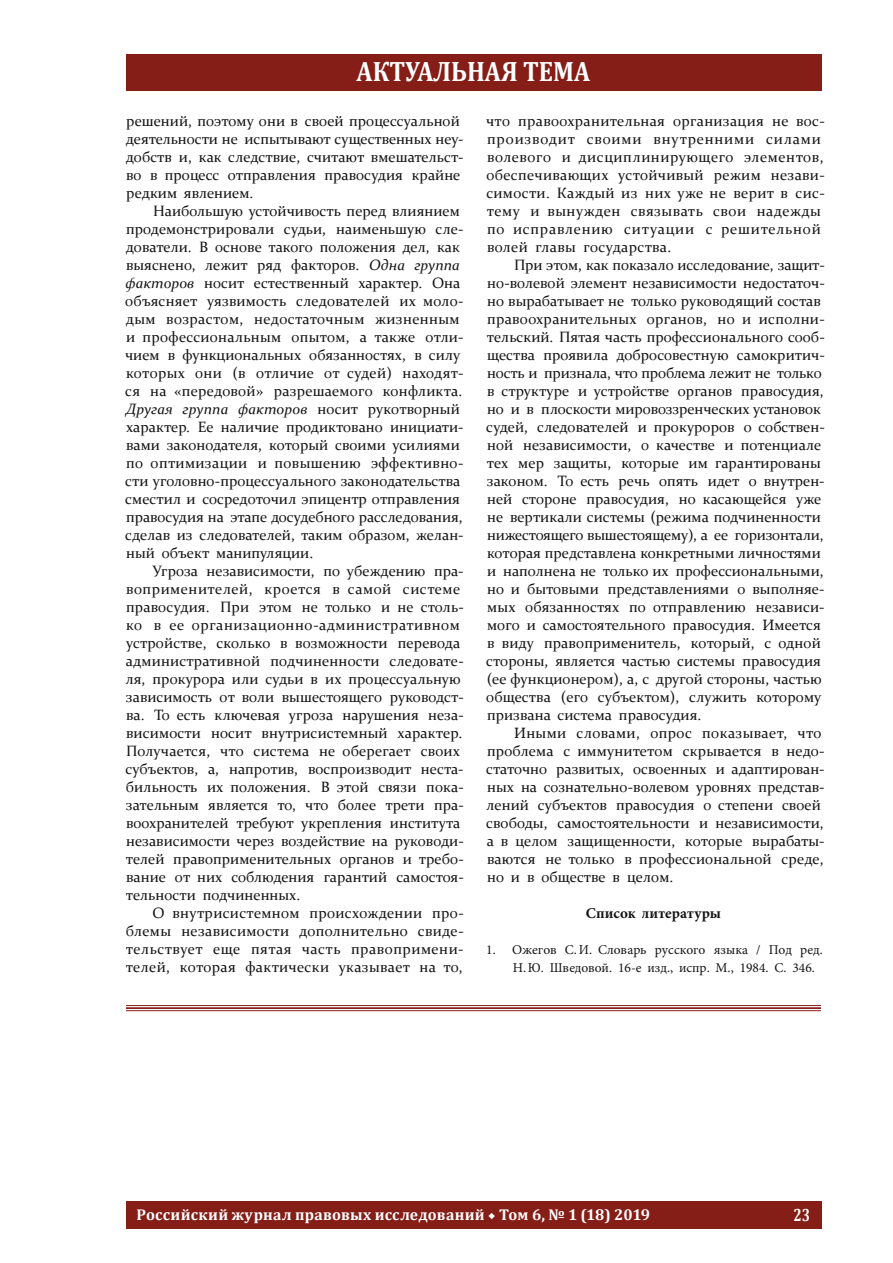
<style>
.page{position:relative;width:893px;height:1263px;background:#fff}
.page>*{position:absolute;margin:0;border:0;box-sizing:border-box;transform-origin:0 0}
.t1{font:700 28.2px "Cambria";color:#fff;scale:.88 1}
.t2{font:700 17.85px "Cambria";color:#fff;scale:.8 1}
.t3{font:700 15.6px "Cambria";letter-spacing:.015em;color:#fff}
.t4{font:15px/18px "Constantia";color:#131413}
.t5{font:15px/18px "Constantia";letter-spacing:.02em;color:#131413}
.t6{font:700 15px "Minion Pro";color:#131413}
.t7{font:13.5px/18px "Minion Pro";color:#131413}
.s1{font-style:italic}
.s2{font-family:"Minion Pro"}
</style>
<div class="page">
<div style="left:126px;top:54px;width:695px;height:36px;background:#851e17"></div>
<div style="left:126px;top:1202px;width:695px;height:27px;background:#851e17"></div>
<hr style="left:126px;top:1005px;width:695px;height:1px;background:#851e17">
<hr style="left:126px;top:1007px;width:695px;height:2px;background:#851e17">
<hr style="left:126px;top:1010px;width:695px;height:1px;background:#851e17">
<h1 class="t1" style="left:357px;top:51px;width:267px">АКТУАЛЬНАЯ ТЕМА</h1>
<p class="t4" style="left:126px;top:111px;width:339px">решений, поэтому они в своей процессуальной деятельности не испытывают существенных неу&shy;добств и, как следствие, считают вмешательст&shy;во в процесс отправления правосудия крайне редким явлением.</p>
<p class="t4" style="left:125px;top:201px;width:340px;text-indent:28px">Наибольшую устойчивость перед влиянием продемонстрировали судьи, наименьшую сле&shy;дователи. В основе такого положения дел, как выяснено, лежит ряд факторов. <span class="s1">Одна группа факторов</span> носит естественный характер. Она объясняет уязвимость следователей их моло&shy;дым возрастом, недостаточным жизненным и профессиональным опытом, а также отли&shy;чием в функциональных обязанностях, в силу которых они (в отличие от судей) находят&shy;ся на «передовой» разрешаемого конфликта.<br><span class="s1">Другая группа факторов</span> носит рукотворный характер. Ее наличие продиктовано инициати&shy;вами законодателя, который своими усилиями по оптимизации и повышению эффективно&shy;сти уголовно-процессуального законодательства сместил и сосредоточил эпицентр отправления правосудия на этапе досудебного расследования, сделав из следователей, таким образом, желан&shy;ный объект манипуляции.</p>
<p class="t4" style="left:125px;top:561px;width:340px;text-indent:27px">Угроза независимости, по убеждению пра&shy;воприменителей, кроется в самой системе правосудия. При этом не только и не столь&shy;ко в ее организационно-административном устройстве, сколько в возможности перевода административной подчиненности следовате&shy;ля, прокурора или судьи в их процессуальную зависимость от воли вышестоящего руководст&shy;ва. То есть ключевая угроза нарушения неза&shy;висимости носит внутрисистемный характер.<br>Получается, что система не оберегает своих субъектов, а, напротив, воспроизводит неста&shy;бильность их положения. В этой связи пока&shy;зательным является то, что более трети пра&shy;воохранителей требуют укрепления института независимости через воздействие на руководи&shy;телей правоприменительных органов и требо&shy;вание от них соблюдения гарантий самостоя&shy;тельности подчиненных.</p>
<p class="t4" style="left:126px;top:903px;width:339px;text-align:justify;text-indent:27px">О внутрисистемном происхождении про&shy;блемы независимости дополнительно свиде&shy;тельствует еще пятая часть правопримени&shy;телей, которая фактически указывает на то,</p>
<p class="t5" style="left:486px;top:111px;width:340px">что правоохранительная организация не вос&shy;производит своими внутренними силами волевого и дисциплинирующего элементов, обеспечивающих устойчивый режим незави&shy;симости. Каждый из них уже не верит в сис&shy;тему и вынужден связывать свои надежды по исправлению ситуации с решительной волей главы государства.</p>
<p class="t4" style="left:486px;top:255px;width:340px;text-indent:28px">При этом, как показало исследование, защит&shy;но-волевой элемент независимости недостаточ&shy;но вырабатывает не только руководящий состав правоохранительных органов, но и исполни&shy;тельский. Пятая часть профессионального сооб&shy;щества проявила добросовестную самокритич&shy;ность и признала, что проблема лежит не только в структуре и устройстве органов правосудия, но и в плоскости мировоззренческих установок судей, следователей и прокуроров о собствен&shy;ной независимости, о качестве и потенциале тех мер защиты, которые им гарантированы законом. То есть речь опять идет о внутрен&shy;ней стороне правосудия, но касающейся уже не вертикали системы (режима подчиненности нижестоящего вышестоящему), а ее горизонтали, которая представлена конкретными личностями и наполнена не только их профессиональными, но и бытовыми представлениями о выполняе&shy;мых обязанностях по отправлению независи&shy;мого и самостоятельного правосудия. Имеется в виду правоприменитель, который, с одной стороны, является частью системы правосудия (ее функционером), а, с другой стороны, частью общества (его субъектом), служить которому призвана система правосудия.</p>
<p class="t4" style="left:486px;top:723px;width:340px;text-indent:28px">Иными словами, опрос показывает, что проблема с иммунитетом скрывается в недо&shy;статочно развитых, освоенных и адаптирован&shy;ных на сознательно-волевом уровнях представ&shy;лений субъектов правосудия о степени своей свободы, самостоятельности и независимости, а в целом защищенности, которые вырабаты&shy;ваются не только в профессиональной среде, но и в обществе в целом.</p>
<p class="t6" style="left:586px;top:903px;width:137px">Список литературы</p>
<p class="t7" style="left:513px;top:941px;width:312px;text-indent:-26px">1. Ожегов С.И. Словарь русского языка / Под ред.<br>Н.Ю. Шведовой. 16-е изд., испр. М., 1984. С. 346.</p>
<p class="t3" style="left:137px;top:1203px;width:515px">Российский журнал правовых исследований <span class="s2">◆</span> Том 6, № 1 (18) 2019</p>
<p class="t2" style="left:793px;top:1202px;width:23px">23</p>
</div>
